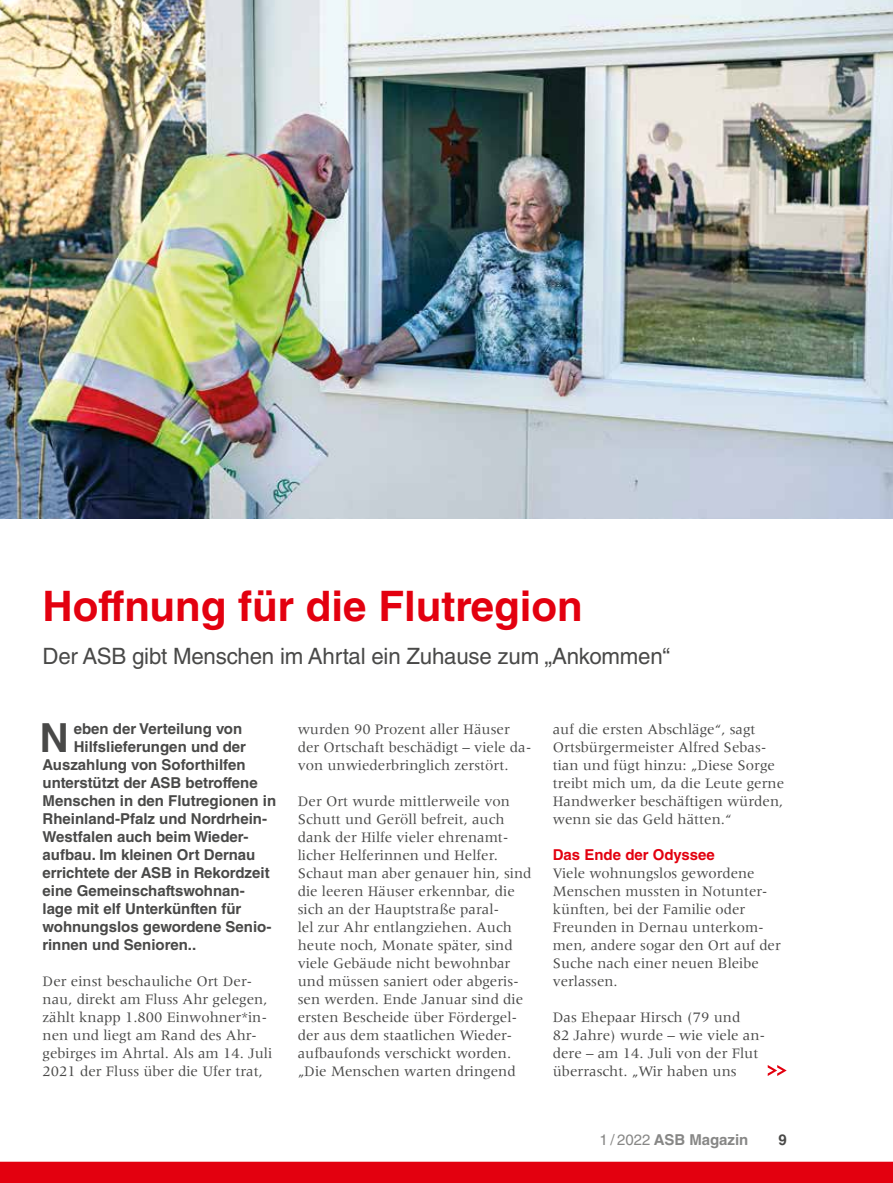
<style>
.page{position:relative;width:893px;height:1183px;background:#fff}
.page>*{position:absolute;margin:0;border:0;box-sizing:border-box;transform-origin:0 0}
.t1{font:700 42px "Helvetica LT Std";color:#e3000f}
.t2{font:700 40.05px "Helvetica LT Std";color:#494948}
.t3{font:22.5px "Helvetica LT Std";letter-spacing:-.01em;color:#494948}
.t4{font:15px/18px "Meridien LT Std";color:#494948}
.t5{font:700 15px "Helvetica LT Std";color:#494948}
.t6{font:700 15px "Helvetica LT Std";color:#e3000f}
.t7{font:700 15px "Helvetica LT Std";color:#878786}
.s1{font-weight:400}
</style>
<div class="page">
<img style="left:0;top:0;width:893px;height:518px">
<svg style="left:768px;top:1065px;width:19px;height:10px"></svg>
<div style="left:0;top:1161px;width:893px;height:21px;background:#e3000f"></div>
<h1 class="t1" style="left:43px;top:580px;width:542px">Hoffnung für die Flutregion</h1>
<h3 class="t3" style="left:43px;top:642px;width:629px">Der ASB gibt Menschen im Ahrtal ein Zuhause zum „Ankommen“</h3>
<h2 class="t2" style="left:40px;top:713px;width:30px">N</h2>
<p class="t5" style="left:74px;top:719px;width:170px">eben der Verteilung von</p>
<p class="t5" style="left:74px;top:737px;width:174px">Hilfslieferungen und der</p>
<p class="t5" style="left:43px;top:755px;width:205px">Auszahlung von Soforthilfen</p>
<p class="t5" style="left:43px;top:773px;width:217px">unterstützt der ASB betroffene</p>
<p class="t5" style="left:43px;top:791px;width:235px">Menschen in den Flutregionen in</p>
<p class="t5" style="left:43px;top:809px;width:226px">Rheinland-Pfalz und Nordrhein-</p>
<p class="t5" style="left:43px;top:827px;width:207px">Westfalen auch beim Wieder-</p>
<p class="t5" style="left:43px;top:845px;width:214px">aufbau. Im kleinen Ort Dernau</p>
<p class="t5" style="left:43px;top:863px;width:229px">errichtete der ASB in Rekordzeit</p>
<p class="t5" style="left:43px;top:881px;width:204px">eine Gemeinschaftswohnan-</p>
<p class="t5" style="left:43px;top:899px;width:200px">lage mit elf Unterkünften für</p>
<p class="t5" style="left:43px;top:917px;width:230px">wohnungslos gewordene Senio-</p>
<p class="t5" style="left:43px;top:935px;width:155px">rinnen und Senioren..</p>
<p class="t4" style="left:43px;top:971px;width:231px">Der einst beschauliche Ort Der&shy;nau, direkt am Fluss Ahr gelegen, zählt knapp 1.800 Einwohner*in&shy;nen und liegt am Rand des Ahr&shy;gebirges im Ahrtal. Als am 14. Juli<br>2021 der Fluss über die Ufer trat,</p>
<p class="t4" style="left:298px;top:719px;width:235px">wurden 90 Prozent aller Häuser der Ortschaft beschädigt – viele da&shy;von unwiederbringlich zerstört.</p>
<p class="t4" style="left:298px;top:791px;width:235px">Der Ort wurde mittlerweile von<br>Schutt und Geröll befreit, auch dank der Hilfe vieler ehrenamt&shy;licher Helferinnen und Helfer.<br>Schaut man aber genauer hin, sind die leeren Häuser erkennbar, die sich an der Hauptstraße paral-<br>lel zur Ahr entlangziehen. Auch heute noch, Monate später, sind viele Gebäude nicht bewohnbar und müssen saniert oder abgeris&shy;sen werden. Ende Januar sind die ersten Bescheide über Fördergel&shy;der aus dem staatlichen Wieder&shy;aufbaufonds verschickt worden. „Die Menschen warten dringend</p>
<p class="t4" style="left:553px;top:719px;width:233px">auf die ersten Abschläge“, sagt<br>Ortsbürgermeister Alfred Sebas&shy;tian und fügt hinzu: „Diese Sorge treibt mich um, da die Leute gerne<br>Handwerker beschäftigen würden, wenn sie das Geld hätten.“</p>
<p class="t6" style="left:553px;top:845px;width:164px">Das Ende der Odyssee</p>
<p class="t4" style="left:553px;top:863px;width:230px">Viele wohnungslos gewordene<br>Menschen mussten in Notunter&shy;künften, bei der Familie oder<br>Freunden in Dernau unterkom&shy;men, andere sogar den Ort auf der<br>Suche nach einer neuen Bleibe verlassen.</p>
<p class="t4" style="left:553px;top:1007px;width:214px">Das Ehepaar Hirsch (79 und<br>82 Jahre) wurde – wie viele an&shy;dere – am 14. Juli von der Flut überrascht. „Wir haben uns</p>
<p class="t7" style="left:600px;top:1130px;width:150px"><span class="s1">1 / 2022</span> ASB Magazin</p>
<p class="t5" style="left:778px;top:1130px;width:10px">9</p>
</div>
